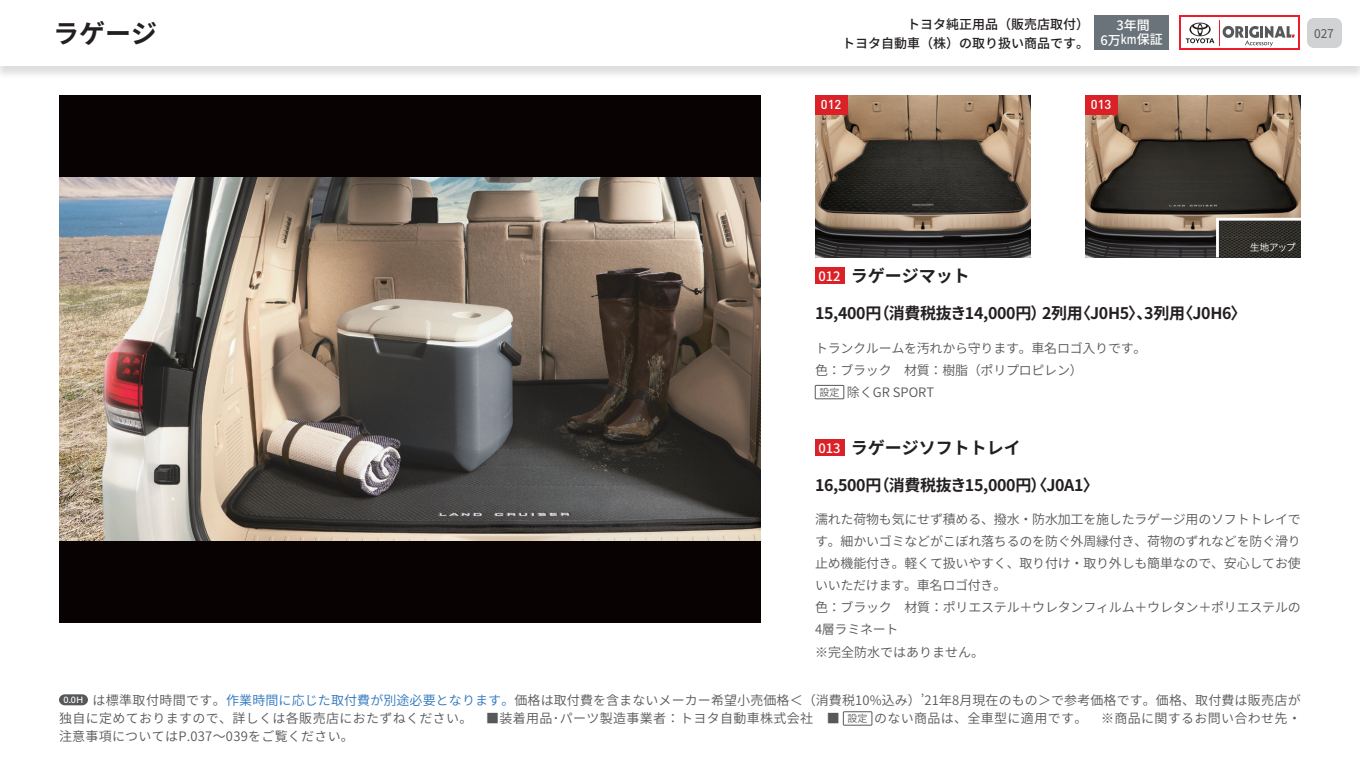
<style>
.page{position:relative;width:1360px;height:765px;background:#fff}
.page>*{position:absolute;margin:0;border:0;box-sizing:border-box;transform-origin:0 0}
.t1{font:700 26px "Noto Sans CJ Kjp";color:#231f20}
.t2{font:700 17px "Noto Sans CJ Kjp";color:#231f20}
.t3{font:700 16px "Noto Sans CJ Kjp";letter-spacing:-.02em;color:#231f20}
.t4{font:600 13px/22px "Noto Sans CJ Kjp";letter-spacing:-.015em;color:#57585a}
.t5{font:500 13px/19px "Noto Sans CJ Kjp";color:#231f20;text-align:right}
.t6{font:500 13px/14.1px "Noto Sans CJ Kjp";color:#fff;text-align:center}
.t7{font:500 12.8px "DIN";color:#fff}
.t8{font:12px "Noto Sans CJ Kjp";color:#57585a}
.t9{font:10px "Hiragino UD Sans Std N W3";letter-spacing:-.095em;color:#fff}
.s1{font-weight:500;font-size:13px;color:#fff}
.s2{font-size:10px}
.s3{color:#2e76bc}
</style>
<div class="page">
<div style="left:59px;top:95px;width:702px;height:528px;background:#080302"></div>
<img style="left:59px;top:177px;width:702px;height:364px">
<img style="left:815px;top:95px;width:216px;height:162px">
<div style="left:815px;top:95px;width:32px;height:20px;background:#da2128"></div>
<img style="left:1085px;top:95px;width:216px;height:162px">
<div style="left:1085px;top:95px;width:32px;height:20px;background:#da2128"></div>
<svg style="left:1215px;top:216px;width:86px;height:42px;background:#4b4843"></svg>
<div style="left:815px;top:267px;width:29px;height:17px;background:#da2128"></div>
<div style="left:815px;top:439px;width:29px;height:17px;background:#da2128"></div>
<div style="left:815px;top:385px;width:29px;height:14px;border:1px solid #57585a"></div>
<div style="left:0;top:0;width:1360px;height:80px;background:#231f20;opacity:.15"></div>
<div style="left:0;top:0;width:1360px;height:66px;background:#fff"></div>
<div style="left:1094px;top:15px;width:75px;height:35px;background:#697379"></div>
<div style="left:1179px;top:16px;width:121px;height:34px;background:linear-gradient(to right,#ee1b2d,#ee1b2d)"></div>
<div style="left:1181px;top:18px;width:117px;height:30px;background:#fff"></div>
<svg style="left:1186px;top:20px;width:109px;height:27px"></svg>
<div style="left:1307px;top:18px;width:35px;height:30px;background:#d1d2d4;border-radius:7px"></div>
<svg style="left:59px;top:694px;width:29px;height:11px"></svg>
<div style="left:843px;top:711px;width:29px;height:14px;border:1px solid #57585a"></div>
<p class="t5" style="left:842px;top:15px;width:248px">トヨタ純正用品（販売店取付）<br>トヨタ自動車（株）の取り扱い商品です。</p>
<p class="t8" style="left:1314px;top:26px;width:21px">027</p>
<h1 class="t1" style="left:53px;top:19px;width:105px">ラゲージ</h1>
<p class="t6" style="left:1101px;top:19px;width:64px">3年間<br>6万km保証</p>
<p class="t7" style="left:821px;top:97px;width:22px">012</p>
<p class="t7" style="left:1091px;top:97px;width:22px">013</p>
<h2 class="t2" style="left:818px;top:267px;width:153px"><span class="s1">012</span> ラゲージマット</h2>
<p class="t3" style="left:815px;top:304px;width:433px">15,400円（消費税抜き14,000円）2列用〈J0H5〉、3列用〈J0H6〉</p>
<p class="t4" style="left:815px;top:337px;width:333px">トランクルームを汚れから守ります。車名ロゴ入りです。</p>
<p class="t4" style="left:815px;top:359px;width:269px">色：ブラック　材質：樹脂（ポリプロピレン）</p>
<p class="t4" style="left:820px;top:382px;width:116px"><span class="s2">設定</span> 除くGR SPORT</p>
<p class="t9" style="left:1250px;top:240px;width:48px">生地アップ</p>
<h2 class="t2" style="left:818px;top:438px;width:204px"><span class="s1">013</span> ラゲージソフトトレイ</h2>
<p class="t3" style="left:815px;top:476px;width:285px">16,500円（消費税抜き15,000円）〈J0A1〉</p>
<p class="t4" style="left:815px;top:509px;width:487px">濡れた荷物も気にせず積める、撥水・防水加工を施したラゲージ用のソフトトレイです。細かいゴミなどがこぼれ落ちるのを防ぐ外周縁付き、荷物のずれなどを防ぐ滑り止め機能付き。軽くて扱いやすく、取り付け・取り外しも簡単なので、安心してお使いいただけます。車名ロゴ付き。<br>色：ブラック　材質：ポリエステル＋ウレタンフィルム＋ウレタン＋ポリエステルの4層ラミネート</p>
<p class="t4" style="left:815px;top:642px;width:170px">※完全防水ではありません。</p>
<p class="t4" style="left:59px;top:691px;width:1244px;line-height:18px;text-align:justify;text-indent:5px"><sup>0.0H</sup> は標準取付時間です。<span class="s3">作業時間に応じた取付費が別途必要となります。</span>価格は取付費を含まないメーカー希望小売価格＜（消費税10%込み）’21年8月現在のもの＞で参考価格です。価格、取付費は販売店が独自に定めておりますので、詳しくは各販売店におたずねください。　■装着用品･パーツ製造事業者：トヨタ自動車株式会社　■ <span class="s2">設定</span> のない商品は、全車型に適用です。　※商品に関するお問い合わせ先・注意事項についてはP.037～039をご覧ください。</p>
</div>
